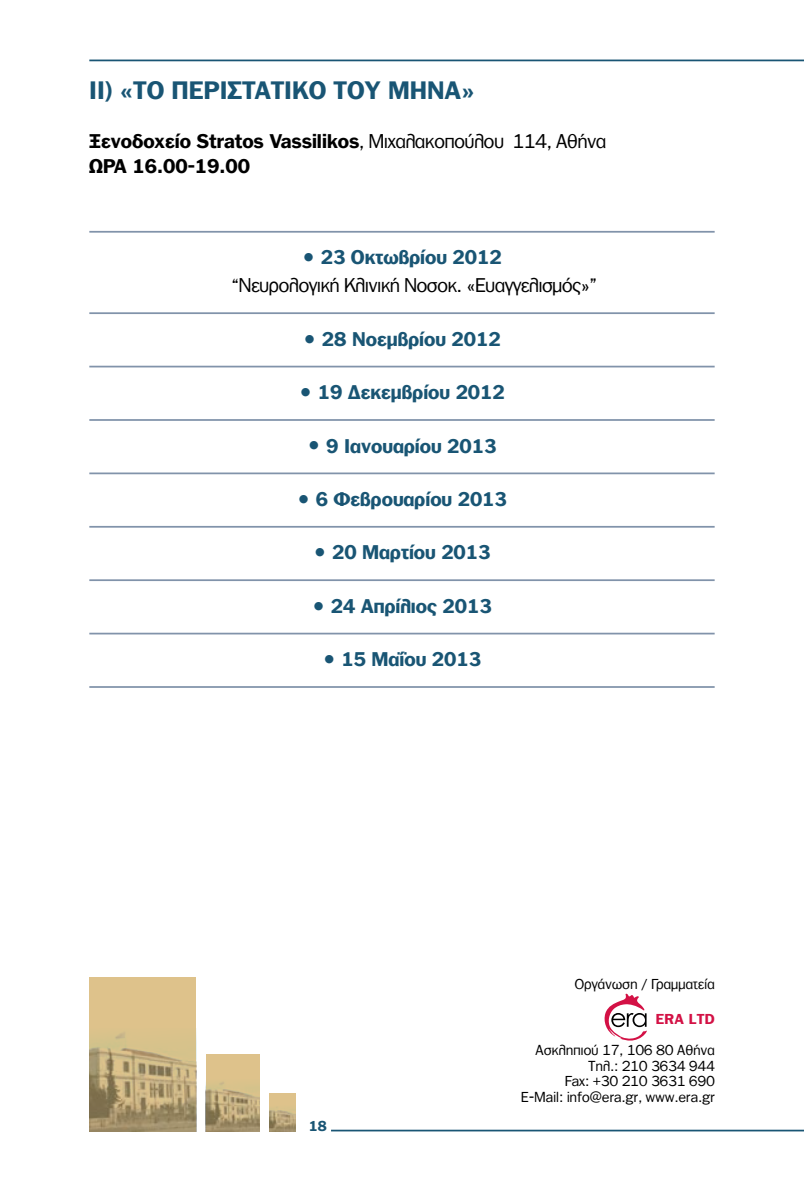
<style>
.page{position:relative;width:804px;height:1191px;background:#fff}
.page>*{position:absolute;margin:0;border:0;box-sizing:border-box;transform-origin:0 0}
.t1{font:700 24.5px "PF Franklin Gothic";color:#195574}
.t2{font:700 19.25px "PF Franklin Gothic";color:#195574}
.t3{font:700 19.25px/24.5px "PF Franklin Gothic";color:#000}
.t4{font:19.25px/28px "PF Franklin Gothic";color:#000}
.t5{font:14px/15.8px "PF Franklin Gothic";letter-spacing:.025em;color:#000;text-align:right}
.t6{font:700 14px "PF Franklin Gothic";letter-spacing:.025em;color:#d31145}
.t7{font:700 14px "PF Franklin Gothic";color:#195574}
.s1{font-weight:400}
.s2{font-weight:700;font-size:24.5px;color:#195574}
.s3{font-weight:700;color:#195574}
.s4{font-size:24.5px}
</style>
<div class="page">
<div style="left:89px;top:977px;width:107px;height:154px;background:#dec28b"></div>
<img style="left:89px;top:1032px;width:107px;height:99px">
<div style="left:206px;top:1054px;width:53px;height:77px;background:#dec28b"></div>
<img style="left:206px;top:1082px;width:53px;height:49px">
<div style="left:269px;top:1093px;width:27px;height:38px;background:#dec28b"></div>
<img style="left:269px;top:1109px;width:27px;height:22px">
<hr style="left:331px;top:1129px;width:473px;height:2px;background:#195574">
<hr style="left:89px;top:60px;width:715px;height:1px;background:#195574">
<hr style="left:89px;top:231px;width:625px;height:2px;background:#8193aa">
<hr style="left:89px;top:312px;width:625px;height:2px;background:#8193aa">
<hr style="left:89px;top:366px;width:625px;height:1px;background:#8193aa">
<hr style="left:89px;top:419px;width:625px;height:2px;background:#8193aa">
<hr style="left:89px;top:472px;width:625px;height:2px;background:#8193aa">
<hr style="left:89px;top:526px;width:625px;height:1px;background:#8193aa">
<hr style="left:89px;top:579px;width:625px;height:2px;background:#8193aa">
<hr style="left:89px;top:632px;width:625px;height:2px;background:#8193aa">
<hr style="left:89px;top:686px;width:625px;height:2px;background:#8193aa">
<svg style="left:604px;top:993px;width:43px;height:48px"></svg>
<p class="t1" style="left:89px;top:76px;width:387px">ΙΙ) «ΤΟ ΠΕΡΙΣΤΑΤΙΚΟ ΤΟΥ ΜΗΝΑ»</p>
<p class="t3" style="left:89px;top:129px;width:518px">Ξενοδοχείο Stratos Vassilikos<span class="s1">, Μιχαλακοπούλου 114, Αθήνα<br></span>ΩΡΑ 16.00-19.00</p>
<p class="t4" style="left:232px;top:243px;width:367px;text-indent:70px"><span class="s2">•</span> <span class="s3">23 Οκτωβρίου 2012 </span>“Νευρολογική Κλινική Νοσοκ. «Ευαγγελισμός»”</p>
<p class="t2" style="left:303px;top:327px;width:199px"><span class="s4">•</span> 28 Νοεμβρίου 2012</p>
<p class="t2" style="left:299px;top:381px;width:207px"><span class="s4">•</span> 19 Δεκεμβρίου 2012</p>
<p class="t2" style="left:308px;top:434px;width:190px"><span class="s4">•</span> 9 Ιανουαρίου 2013</p>
<p class="t2" style="left:297px;top:488px;width:211px"><span class="s4">•</span> 6 Φεβρουαρίου 2013</p>
<p class="t2" style="left:313px;top:541px;width:179px"><span class="s4">•</span> 20 Μαρτίου 2013</p>
<p class="t2" style="left:312px;top:594px;width:181px"><span class="s4">•</span> 24 Απρίλιος 2013</p>
<p class="t2" style="left:323px;top:648px;width:160px"><span class="s4">•</span> 15 Μαΐου 2013</p>
<p class="t7" style="left:309px;top:1118px;width:19px">18</p>
<p class="t5" style="left:575px;top:975px;width:141px">Oργάνωση / Γραμματεία</p>
<p class="t6" style="left:655px;top:1010px;width:60px">Era Ltd</p>
<p class="t5" style="left:521px;top:1041px;width:195px">Ασκληπιού 17, 106 80 Αθήνα<br>Tηλ.: 210 3634 944<br>Fax: +30 210 3631 690<br>E-Mail: info@era.gr, www.era.gr</p>
</div>
